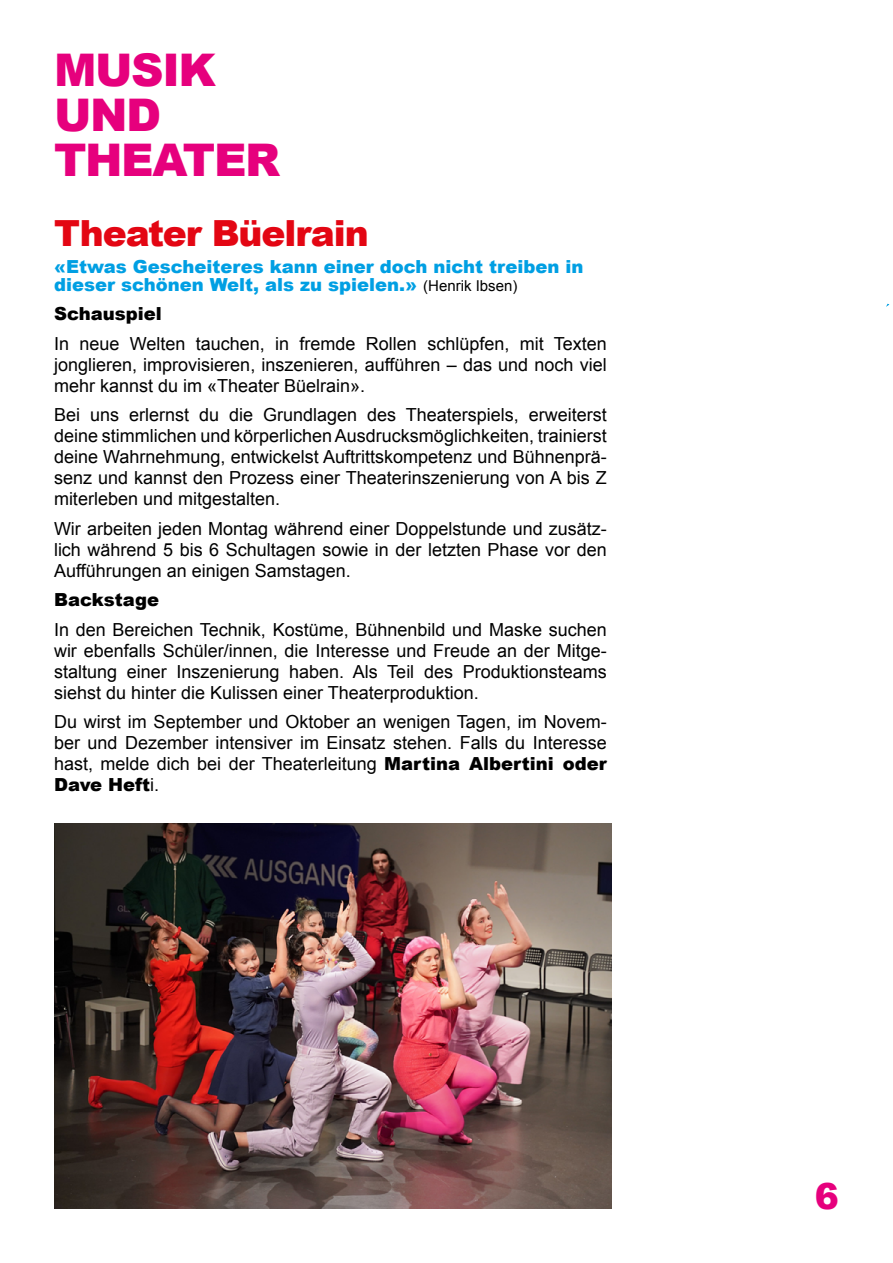
<style>
.page{position:relative;width:893px;height:1263px;background:#fff}
.page>*{position:absolute;margin:0;border:0;box-sizing:border-box;transform-origin:0 0}
.t1{font:900 45px/45px "Arial";letter-spacing:-.03em;color:#e6007d}
.t2{font:900 36px "Arial";letter-spacing:-.03em;color:#e30613}
.t3{font:900 36px "Arial";color:#e6007d}
.t4{font:18px/21px "Arial";color:#000;text-align:justify}
.t5{font:900 18px/18px "Arial";color:#009fe3}
.t6{font:900 18px "Arial";color:#000}
.s1{font-weight:400;font-size:15px;color:#000}
.s2{font-weight:900}
</style>
<div class="page">
<img style="left:54px;top:823px;width:557px;height:386px">
<h1 class="t1" style="left:54px;top:46px;width:228px">MUSIK<br>UND<br>THEATER</h1>
<h2 class="t2" style="left:54px;top:207px;width:316px">Theater Büelrain</h2>
<p class="t5" style="left:54px;top:257px;width:531px">«Etwas Gescheiteres kann einer doch nicht treiben in dieser schönen Welt, als zu spielen.» <span class="s1">(Henrik Ibsen)</span></p>
<p class="t6" style="left:54px;top:301px;width:109px">Schauspiel</p>
<p class="t4" style="left:54px;top:333px;width:554px">In neue Welten tauchen, in fremde Rollen schlüpfen, mit Texten jonglieren, improvisieren, inszenieren, aufführen – das und noch viel mehr kannst du im «Theater Büelrain».</p>
<p class="t4" style="left:54px;top:405px;width:554px">Bei uns erlernst du die Grundlagen des Theaterspiels, erweiterst deine stimmlichen und körperlichen Ausdrucksmöglichkeiten, trainierst deine Wahrnehmung, entwickelst Auftrittskompetenz und Bühnenprä&shy;senz und kannst den Prozess einer Theaterinszenierung von A bis Z miterleben und mitgestalten.</p>
<p class="t4" style="left:54px;top:518px;width:554px">Wir arbeiten jeden Montag während einer Doppelstunde und zusätz&shy;lich während 5 bis 6 Schultagen sowie in der letzten Phase vor den Aufführungen an einigen Samstagen.</p>
<p class="t6" style="left:54px;top:587px;width:107px">Backstage</p>
<p class="t4" style="left:54px;top:619px;width:554px">In den Bereichen Technik, Kostüme, Bühnenbild und Maske suchen wir ebenfalls Schüler/innen, die Interesse und Freude an der Mitge&shy;staltung einer Inszenierung haben. Als Teil des Produktionsteams siehst du hinter die Kulissen einer Theaterproduktion.</p>
<p class="t4" style="left:54px;top:712px;width:554px">Du wirst im September und Oktober an wenigen Tagen, im Novem&shy;ber und Dezember intensiver im Einsatz stehen. Falls du Interesse hast, melde dich bei der Theaterleitung <span class="s2">Martina Albertini oder Dave Heft</span>i.</p>
<h2 class="t3" style="left:815px;top:1170px;width:26px">6</h2>
</div>
